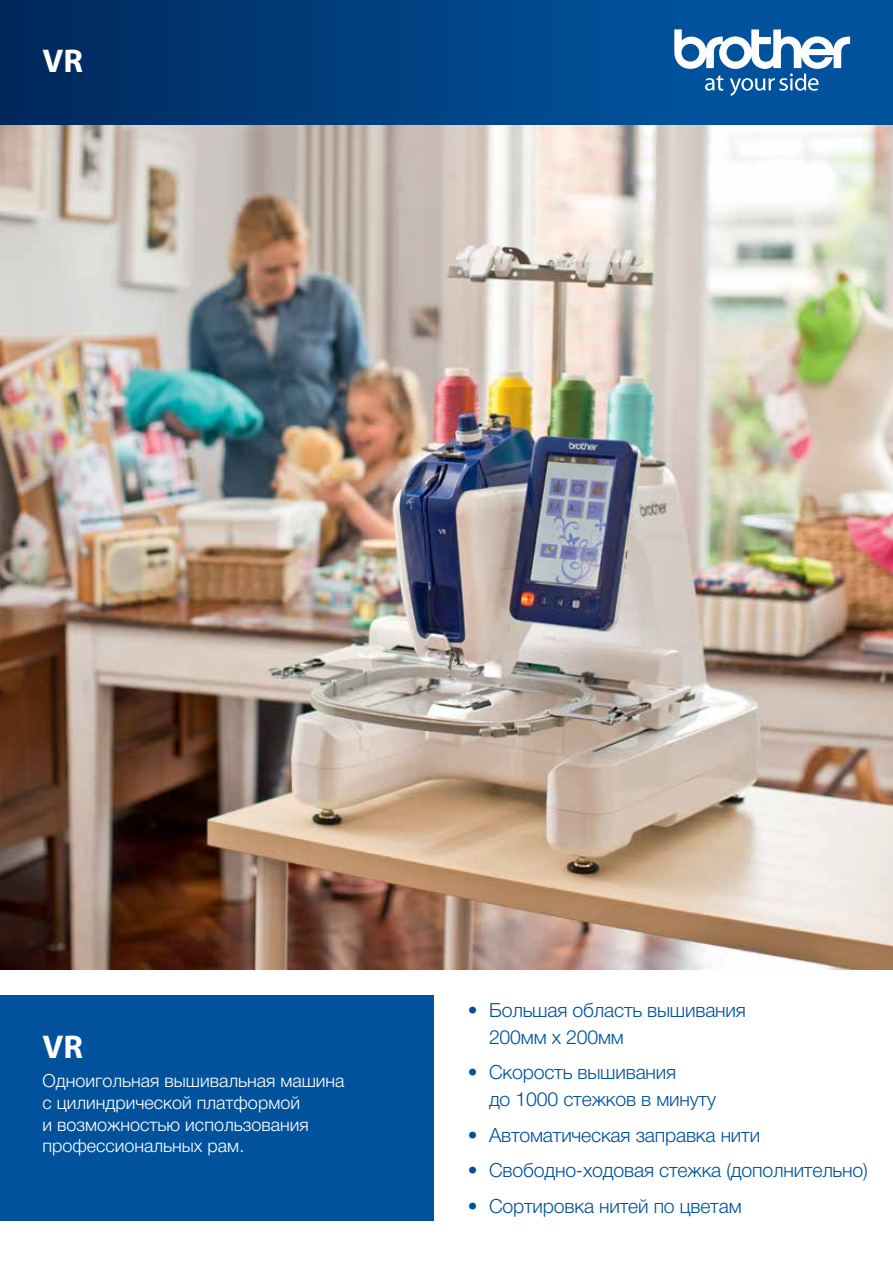
<style>
.page{position:relative;width:893px;height:1263px;background:#fff}
.page>*{position:absolute;margin:0;border:0;box-sizing:border-box;transform-origin:0 0}
.t1{font:700 33px "Myriad Pro";color:#fff}
.t2{font:300 19.5px/27px "Helvetica Neue Cyr";letter-spacing:-.01em;color:#00529c}
.t3{font:300 18px/21.6px "Helvetica Neue Cyr";color:#fff}
</style>
<div class="page">
<img style="left:0;top:124px;width:893px;height:845px">
<div style="left:0;top:0;width:893px;height:124px;background:#00529c"></div>
<div style="left:0;top:0;width:675px;height:124px;background:linear-gradient(to right,#00275a,#00539c)"></div>
<svg style="left:674px;top:29px;width:176px;height:67px"></svg>
<div style="left:0;top:995px;width:434px;height:225px;background:#00529c"></div>
<h1 class="t1" style="left:43px;top:40px;width:42px">VR</h1>
<h1 class="t1" style="left:43px;top:1025px;width:42px">VR</h1>
<p class="t3" style="left:43px;top:1070px;width:304px">Одноигольная вышивальная машина с цилиндрической платформой<br>и возможностью использования профессиональных рам.</p>
<p class="t2" style="left:489px;top:996px;width:258px;text-indent:-21px">• Большая область вышивания<br>200мм x 200мм</p>
<p class="t2" style="left:489px;top:1059px;width:229px;text-indent:-21px">• Скорость вышивания<br>до 1000 стежков в минуту</p>
<p class="t2" style="left:468px;top:1121px;width:294px">• Автоматическая заправка нити</p>
<p class="t2" style="left:468px;top:1157px;width:402px">• Свободно-ходовая стежка (дополнительно)</p>
<p class="t2" style="left:468px;top:1192px;width:275px">• Сортировка нитей по цветам</p>
</div>
